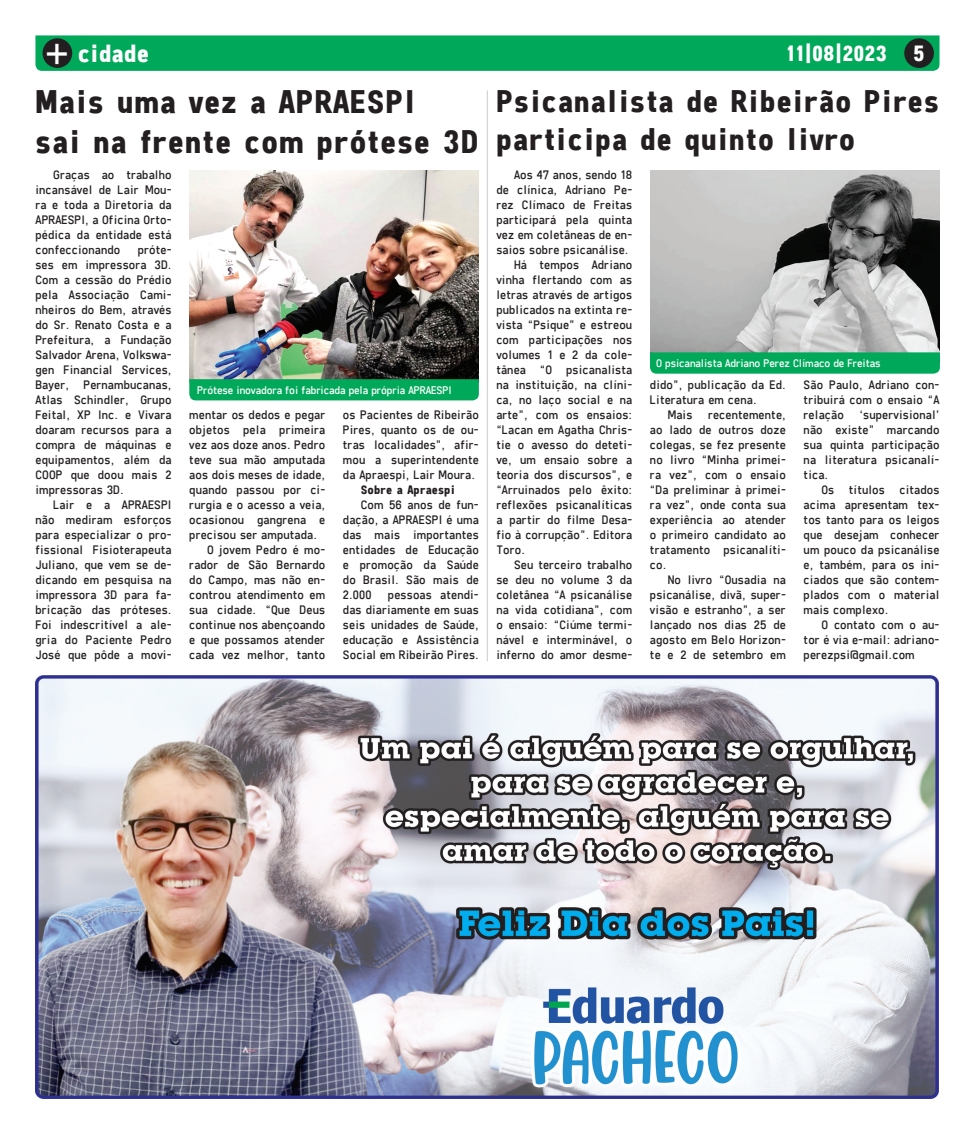
<style>
.page{position:relative;width:975px;height:1134px;background:#fff}
.page>*{position:absolute;margin:0;border:0;box-sizing:border-box;transform-origin:0 0}
.t1{font:41.75px "N Haas Grotesk TX Pro 55 Rg";color:#fff}
.t2{font:700 33.38px "Freeroad";letter-spacing:.02em;color:#231f20}
.t3{font:700 31.88px "Freeroad";letter-spacing:.02em;color:#231f20}
.t4{font:700 25.25px "Freeroad";color:#fff}
.t5{font:700 22.5px "Freeroad";color:#fff}
.t6{font:12.5px/15px "Freeroad";letter-spacing:.01em;color:#231f20;text-align:justify}
.t7{font:700 12.5px "Freeroad";letter-spacing:.01em;color:#231f20}
.t8{font:11.25px "Freeroad";letter-spacing:-.01em;color:#fff}
.t9{font:9.88px "N Haas Grotesk TX Pro 55 Rg";color:#231f20}
</style>
<div class="page">
<div style="left:35px;top:35px;width:904px;height:36px;background:#00a85a"></div>
<div style="left:904px;top:38px;width:29px;height:30px;background:#231f20;border-radius:50%"></div>
<div style="left:43px;top:38px;width:29px;height:30px;background:#231f20;border-radius:50%"></div>
<img style="left:189px;top:170px;width:290px;height:209px">
<img style="left:650px;top:170px;width:289px;height:182px">
<div style="left:189px;top:379px;width:290px;height:21px;background:#00a85a"></div>
<svg style="left:650px;top:352px;width:289px;height:22px;background:#07a95e"></svg>
<img style="left:35px;top:675px;width:903px;height:423px">
<hr style="left:486px;top:90px;width:2px;height:571px;background:#d4d5d7">
<p class="t9" style="left:51px;top:38px;width:7px">+</p>
<p class="t9" style="left:912px;top:38px;width:7px">+</p>
<p class="t1" style="left:45px;top:27px;width:27px">+</p>
<p class="t5" style="left:913px;top:40px;width:13px">5</p>
<p class="t4" style="left:78px;top:38px;width:73px">cidade</p>
<p class="t5" style="left:785px;top:40px;width:103px">11|08|2023</p>
<p class="t2" style="left:35px;top:82px;width:381px">Mais uma vez a APRAESPI</p>
<p class="t2" style="left:35px;top:122px;width:445px">sai na frente com prótese 3D</p>
<p class="t6" style="left:35px;top:167px;width:138px;text-indent:18px">Graças ao trabalho incansável de Lair Mou&shy;ra e toda a Diretoria da APRAESPI, a Oficina Orto&shy;pédica da entidade está confeccionando</p>
<p class="t6" style="left:35px;top:242px;width:138px;text-indent:102px">próte&shy;ses em impressora 3D.<br>Com a cessão do Prédio pela Associação Cami&shy;nheiros do Bem, através do Sr. Renato Costa e a Prefeitura, a Fundação Salvador Arena, Volkswa&shy;gen Financial Services, Bayer, Pernambucanas, Atlas Schindler, Grupo Feital, XP Inc. e Vivara doaram recursos para a compra de máquinas e equipamentos, além da COOP que doou mais 2 impressoras 3D.</p>
<p class="t6" style="left:35px;top:497px;width:138px;text-indent:18px">Lair e a APRAESPI não mediram esforços para especializar o pro&shy;fissional Fisioterapeuta Juliano, que vem se de&shy;dicando em pesquisa na impressora 3D para fa&shy;bricação das próteses.<br>Foi indescritível a ale&shy;gria do Paciente Pedro José que pôde a movi-</p>
<p class="t8" style="left:197px;top:383px;width:256px">Prótese inovadora foi fabricada pela própria APRAESPI</p>
<p class="t6" style="left:189px;top:406px;width:137px">mentar os dedos e pegar objetos pela primeira vez aos doze anos. Pedro teve sua mão amputada aos dois meses de idade, quando passou por ci&shy;rurgia e o acesso a veia, ocasionou gangrena e precisou ser amputada.</p>
<p class="t6" style="left:189px;top:541px;width:137px;text-indent:18px">O jovem Pedro é mo&shy;rador de São Bernardo do Campo, mas não en&shy;controu atendimento em sua cidade. “Que Deus continue nos abençoando e que possamos atender cada vez melhor, tanto</p>
<p class="t6" style="left:343px;top:406px;width:137px">os Pacientes de Ribeirão Pires, quanto os de ou&shy;tras localidades”, afir&shy;mou a superintendente da Apraespi, Lair Moura.</p>
<p class="t7" style="left:360px;top:482px;width:96px">Sobre a Apraespi</p>
<p class="t6" style="left:343px;top:496px;width:137px;text-indent:18px">Com 56 anos de fun&shy;dação, a APRAESPI é uma das mais importantes entidades de Educação e promoção da Saúde do Brasil. São mais de 2.000</p>
<p class="t6" style="left:343px;top:586px;width:137px;text-indent:45px">pessoas atendi&shy;das diariamente em suas seis unidades de Saúde, educação e Assistência Social em Ribeirão Pires.</p>
<p class="t3" style="left:496px;top:83px;width:444px">Psicanalista de Ribeirão Pires</p>
<p class="t3" style="left:496px;top:121px;width:361px">participa de quinto livro</p>
<p class="t6" style="left:496px;top:167px;width:137px;text-indent:18px">Aos 47 anos, sendo 18 de clínica, Adriano Pe&shy;rez Clímaco de Freitas participará pela quinta vez em coletâneas de en&shy;saios sobre psicanálise.</p>
<p class="t6" style="left:496px;top:257px;width:137px;text-indent:18px">Há tempos Adriano vinha flertando com as letras através de artigos publicados na extinta re&shy;vista “Psique” e estreou com participações nos volumes 1 e 2 da cole&shy;tânea “O psicanalista na instituição, na clíni&shy;ca, no laço social e na arte”, com os ensaios: “Lacan em Agatha Chris&shy;tie o avesso do deteti&shy;ve, um ensaio sobre a teoria dos discursos”, e “Arruinados pelo êxito: reflexões psicanalíticas a partir do filme Desa&shy;fio à corrupção”. Editora Toro.</p>
<p class="t6" style="left:496px;top:557px;width:137px;text-indent:18px">Seu terceiro trabalho se deu no volume 3 da coletânea “A psicanálise na vida cotidiana”, com o ensaio: “Ciúme termi&shy;nável e interminável, o inferno do amor desme-</p>
<p class="t8" style="left:656px;top:356px;width:226px">O psicanalista Adriano Perez Clímaco de Freitas</p>
<p class="t6" style="left:650px;top:377px;width:137px">dido”, publicação da Ed.<br>Literatura em cena.</p>
<p class="t6" style="left:650px;top:407px;width:137px;text-indent:18px">Mais recentemente, ao lado de outros doze colegas, se fez presente no livro “Minha primei&shy;ra vez”, com o ensaio “Da preliminar à primei&shy;ra vez”, onde conta sua experiência ao atender o primeiro candidato ao tratamento psicanalíti&shy;co.</p>
<p class="t6" style="left:650px;top:572px;width:137px;text-indent:18px">No livro “Ousadia na psicanálise, divã, super&shy;visão e estranho”, a ser lançado nos dias 25 de agosto em Belo Horizon&shy;te e 2 de setembro em</p>
<p class="t6" style="left:803px;top:377px;width:137px">São Paulo, Adriano con&shy;tribuirá com o ensaio “A relação ‘supervisional’ não existe” marcando sua quinta participação na literatura psicanalí&shy;tica.</p>
<p class="t6" style="left:803px;top:482px;width:137px;text-indent:18px">Os títulos citados acima apresentam tex&shy;tos tanto para os leigos que desejam conhecer um pouco da psicanálise e, também, para os ini&shy;ciados que são contem&shy;plados com o material mais complexo.</p>
<p class="t6" style="left:803px;top:617px;width:137px;text-indent:18px">O contato com o au&shy;tor é via e-mail: adriano&shy;perezpsi@gmail.com</p>
</div>
